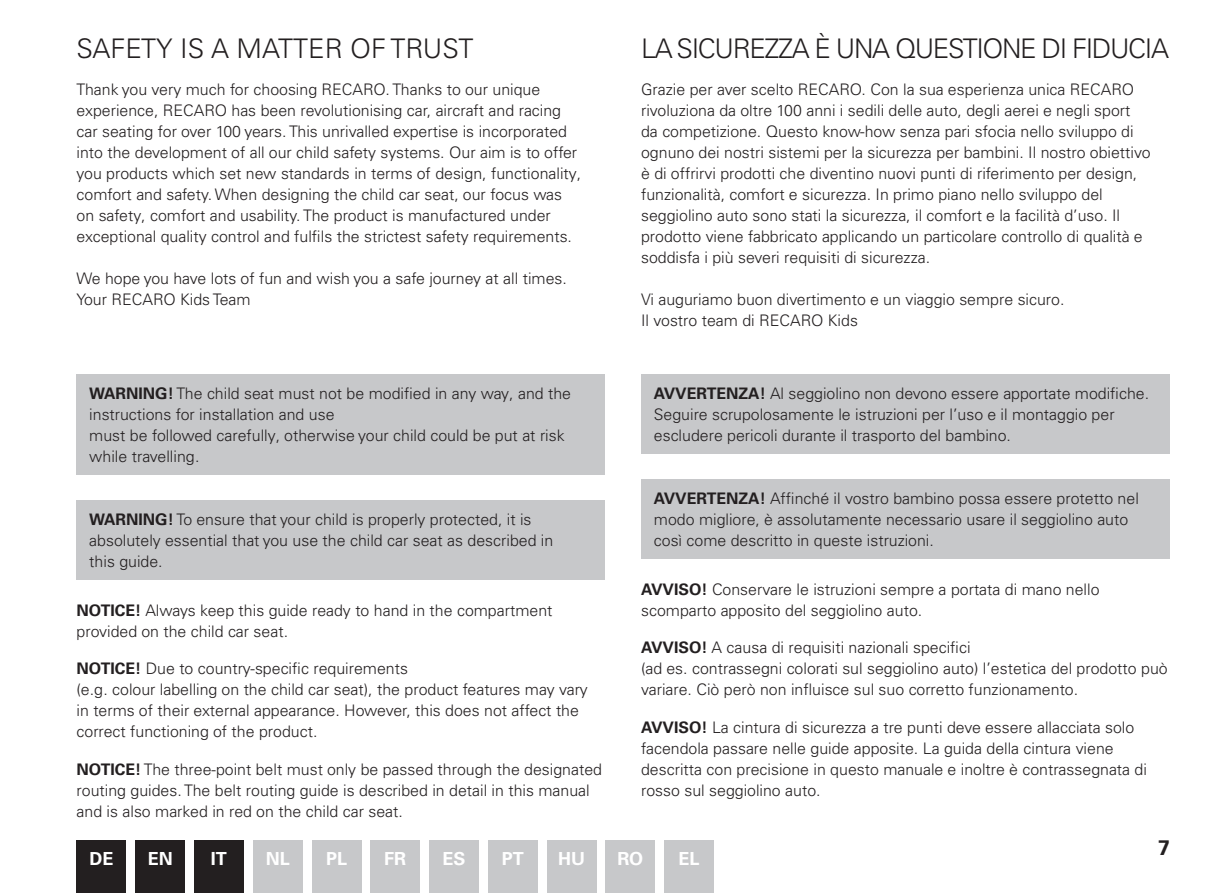
<style>
.page{position:relative;width:1208px;height:893px;background:#fff}
.page>*{position:absolute;margin:0;border:0;box-sizing:border-box;transform-origin:0 0}
.t1{font:300 27px "Univers LT Pro 45";letter-spacing:-.05em;color:#231f20}
.t2{font:300 27px "Univers LT Pro 45";color:#231f20}
.t3{font:700 21px "Univers LT Pro 65";color:#231f20}
.t4{font:700 18px "Univers LT Pro 65";color:#fff}
.t5{font:300 15.9px/21px "Univers LT Pro 45";color:#231f20}
.s1{font-family:"Univers LT Pro 65";font-weight:700}
</style>
<div class="page">
<div style="left:77px;top:840px;width:49px;height:53px;background:#231f20"></div>
<div style="left:312px;top:840px;width:49px;height:53px;background:#c7c8ca"></div>
<div style="left:194px;top:840px;width:50px;height:53px;background:#231f20"></div>
<div style="left:429px;top:840px;width:50px;height:53px;background:#c7c8ca"></div>
<div style="left:547px;top:840px;width:49px;height:53px;background:#c7c8ca"></div>
<div style="left:135px;top:840px;width:50px;height:53px;background:#231f20"></div>
<div style="left:370px;top:840px;width:50px;height:53px;background:#c7c8ca"></div>
<div style="left:253px;top:840px;width:49px;height:53px;background:#c7c8ca"></div>
<div style="left:488px;top:840px;width:49px;height:53px;background:#c7c8ca"></div>
<div style="left:605px;top:840px;width:50px;height:53px;background:#c7c8ca"></div>
<div style="left:664px;top:840px;width:50px;height:53px;background:#c7c8ca"></div>
<div style="left:77px;top:500px;width:528px;height:79px;background:#c7c8ca"></div>
<div style="left:77px;top:375px;width:528px;height:100px;background:#c7c8ca"></div>
<div style="left:641px;top:479px;width:528px;height:79px;background:#c7c8ca"></div>
<div style="left:641px;top:375px;width:528px;height:79px;background:#c7c8ca"></div>
<h1 class="t2" style="left:77px;top:32px;width:398px">SAFETY IS A MATTER OF TRUST</h1>
<p class="t5" style="left:77px;top:79px;width:506px">Thank you very much for choosing RECARO. Thanks to our unique experience, RECARO has been revolutionising car, aircraft and racing car seating for over 100 years. This unrivalled expertise is incorporated into the development of all our child safety systems. Our aim is to offer you products which set new standards in terms of design, functionality, comfort and safety. When designing the child car seat, our focus was on safety, comfort and usability. The product is manufactured under exceptional quality control and fulfils the strictest safety requirements.</p>
<p class="t5" style="left:77px;top:268px;width:492px">We hope you have lots of fun and wish you a safe journey at all times.<br>Your RECARO Kids Team</p>
<p class="t5" style="left:89px;top:383px;width:483px"><span class="s1">WARNING!</span> The child seat must not be modified in any way, and the instructions for installation and use<br>must be followed carefully, otherwise your child could be put at risk while travelling.</p>
<p class="t5" style="left:89px;top:508px;width:465px"><span class="s1">WARNING!</span> To ensure that your child is properly protected, it is absolutely essential that you use the child car seat as described in this guide.</p>
<p class="t5" style="left:77px;top:600px;width:477px"><span class="s1">NOTICE!</span> Always keep this guide ready to hand in the compartment provided on the child car seat.</p>
<p class="t5" style="left:77px;top:658px;width:513px"><span class="s1">NOTICE!</span> Due to country-specific requirements<br>(e.g. colour labelling on the child car seat), the product features may vary in terms of their external appearance. However, this does not affect the correct functioning of the product.</p>
<p class="t5" style="left:77px;top:758px;width:527px"><span class="s1">NOTICE!</span> The three-point belt must only be passed through the designated routing guides. The belt routing guide is described in detail in this manual and is also marked in red on the child car seat.</p>
<h1 class="t1" style="left:641px;top:32px;width:529px">LA SICUREZZA È UNA QUESTIONE DI FIDUCIA</h1>
<p class="t5" style="left:641px;top:79px;width:511px">Grazie per aver scelto RECARO. Con la sua esperienza unica RECARO rivoluziona da oltre 100 anni i sedili delle auto, degli aerei e negli sport da competizione. Questo know-how senza pari sfocia nello sviluppo di ognuno dei nostri sistemi per la sicurezza per bambini. Il nostro obiettivo è di offrirvi prodotti che diventino nuovi punti di riferimento per design, funzionalità, comfort e sicurezza. In primo piano nello sviluppo del seggiolino auto sono stati la sicurezza, il comfort e la facilità d’uso. Il prodotto viene fabbricato applicando un particolare controllo di qualità e soddisfa i più severi requisiti di sicurezza.</p>
<p class="t5" style="left:641px;top:289px;width:425px">Vi auguriamo buon divertimento e un viaggio sempre sicuro.<br>Il vostro team di RECARO Kids</p>
<p class="t5" style="left:654px;top:383px;width:497px"><span class="s1">AVVERTENZA!</span> Al seggiolino non devono essere apportate modifiche.<br>Seguire scrupolosamente le istruzioni per l’uso e il montaggio per escludere pericoli durante il trasporto del bambino.</p>
<p class="t5" style="left:654px;top:487px;width:486px"><span class="s1">AVVERTENZA!</span> Affinché il vostro bambino possa essere protetto nel modo migliore, è assolutamente necessario usare il seggiolino auto così come descritto in queste istruzioni.</p>
<p class="t5" style="left:641px;top:579px;width:460px"><span class="s1">AVVISO!</span> Conservare le istruzioni sempre a portata di mano nello scomparto apposito del seggiolino auto.</p>
<p class="t5" style="left:641px;top:637px;width:528px"><span class="s1">AVVISO!</span> A causa di requisiti nazionali specifici<br>(ad es. contrassegni colorati sul seggiolino auto) l’estetica del prodotto può variare. Ciò però non influisce sul suo corretto funzionamento.</p>
<p class="t5" style="left:641px;top:716px;width:507px"><span class="s1">AVVISO!</span> La cintura di sicurezza a tre punti deve essere allacciata solo facendola passare nelle guide apposite. La guida della cintura viene descritta con precisione in questo manuale e inoltre è contrassegnata di rosso sul seggiolino auto.</p>
<p class="t4" style="left:89px;top:846px;width:25px">DE</p>
<p class="t4" style="left:148px;top:846px;width:27px">EN</p>
<p class="t4" style="left:211px;top:846px;width:18px">IT</p>
<p class="t4" style="left:266px;top:846px;width:26px">NL</p>
<p class="t4" style="left:326px;top:846px;width:23px">PL</p>
<p class="t4" style="left:384px;top:846px;width:24px">FR</p>
<p class="t4" style="left:442px;top:846px;width:25px">ES</p>
<p class="t4" style="left:502px;top:846px;width:23px">PT</p>
<p class="t4" style="left:558px;top:846px;width:28px">HU</p>
<p class="t4" style="left:617px;top:846px;width:27px">RO</p>
<p class="t4" style="left:678px;top:846px;width:23px">EL</p>
<h2 class="t3" style="left:1158px;top:833px;width:13px">7</h2>
</div>
